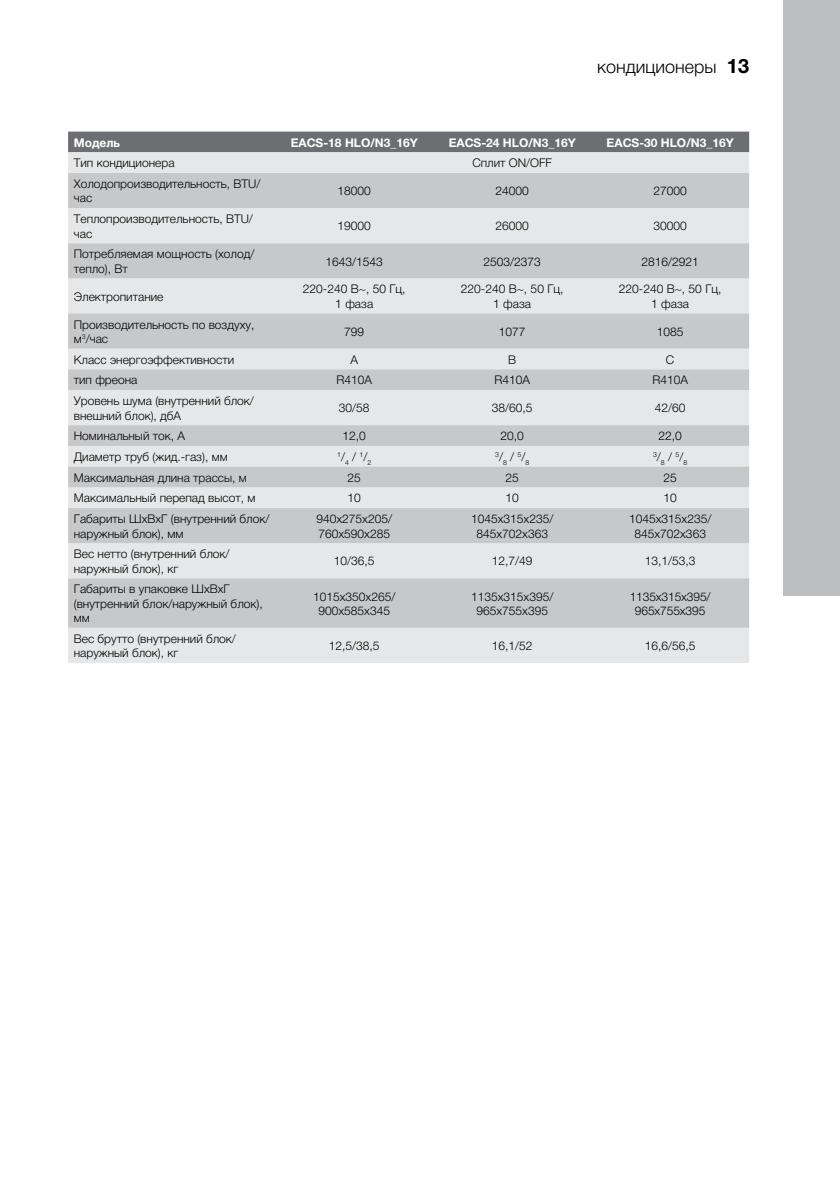
<style>
.page{position:relative;width:840px;height:1191px;background:#fff}
.page>*{position:absolute;margin:0;border:0;box-sizing:border-box;transform-origin:0 0}
.t1{font:300 18px "Helvetica Neue LTCYR";color:#000}
.t2{font:300 12px/14.4px "Helvetica Neue LTCYR";color:#000}
.t3{font:700 12px "Helvetica Neue LTCYR";color:#fff}
.t4{font:300 7px "Helvetica Neue LTCYR";color:#000}
.s1{font-weight:700;font-size:20px}
.s2{font-size:12px}
</style>
<div class="page">
<div style="left:782px;top:0;width:57px;height:595px;background:#bcbec0"></div>
<div style="left:68px;top:132px;width:680px;height:20px;background:#6d6e71"></div>
<div style="left:68px;top:152px;width:680px;height:511px;background:#e6e7e8"></div>
<svg style="left:68px;top:173px;width:680px;height:455px;background:#d4d5d7"></svg>
<h1 class="t1" style="left:596px;top:56px;width:154px">кондиционеры <span class="s1">13</span></h1>
<p class="t3" style="left:74px;top:135px;width:48px">Модель</p>
<p class="t3" style="left:290px;top:135px;width:128px">EACS-18 HLO/N3_16Y</p>
<p class="t3" style="left:448px;top:135px;width:128px">EACS-24 HLO/N3_16Y</p>
<p class="t3" style="left:606px;top:135px;width:128px">EACS-30 HLO/N3_16Y</p>
<p class="t2" style="left:74px;top:156px;width:102px">Тип кондиционера</p>
<p class="t2" style="left:472px;top:156px;width:81px">Сплит ON/OFF</p>
<p class="t2" style="left:74px;top:177px;width:188px">Холодопроизводительность, BTU/ час</p>
<p class="t2" style="left:337px;top:184px;width:35px">18000</p>
<p class="t2" style="left:495px;top:184px;width:35px">24000</p>
<p class="t2" style="left:653px;top:184px;width:35px">27000</p>
<p class="t2" style="left:74px;top:212px;width:180px">Теплопроизводительность, BTU/ час</p>
<p class="t2" style="left:337px;top:219px;width:35px">19000</p>
<p class="t2" style="left:495px;top:219px;width:35px">26000</p>
<p class="t2" style="left:653px;top:219px;width:35px">30000</p>
<p class="t2" style="left:74px;top:247px;width:182px">Потребляемая мощность (холод/ тепло), Вт</p>
<p class="t2" style="left:325px;top:254px;width:59px">1643/1543</p>
<p class="t2" style="left:483px;top:254px;width:59px">2503/2373</p>
<p class="t2" style="left:641px;top:254px;width:59px">2816/2921</p>
<p class="t2" style="left:74px;top:289px;width:91px">Электропитание</p>
<p class="t2" style="left:303px;top:282px;width:104px;text-align:center">220-240 В~, 50 Гц,<br>1 фаза</p>
<p class="t2" style="left:460px;top:282px;width:104px;text-align:center">220-240 В~, 50 Гц,<br>1 фаза</p>
<p class="t2" style="left:618px;top:282px;width:104px;text-align:center">220-240 В~, 50 Гц,<br>1 фаза</p>
<p class="t2" style="left:74px;top:317px;width:182px">Производительность по воздуху, м<sup>3</sup>/час</p>
<p class="t2" style="left:344px;top:324px;width:22px">799</p>
<p class="t2" style="left:498px;top:324px;width:28px">1077</p>
<p class="t2" style="left:656px;top:324px;width:28px">1085</p>
<p class="t2" style="left:74px;top:352px;width:162px">Класс энергоэффективности</p>
<p class="t2" style="left:350px;top:352px;width:9px">A</p>
<p class="t2" style="left:508px;top:352px;width:10px">B</p>
<p class="t2" style="left:665px;top:352px;width:10px">C</p>
<p class="t2" style="left:74px;top:373px;width:65px">тип фреона</p>
<p class="t2" style="left:336px;top:373px;width:37px">R410A</p>
<p class="t2" style="left:494px;top:373px;width:37px">R410A</p>
<p class="t2" style="left:652px;top:373px;width:37px">R410A</p>
<p class="t2" style="left:74px;top:394px;width:181px">Уровень шума (внутренний блок/ внешний блок), дбА</p>
<p class="t2" style="left:339px;top:401px;width:32px">30/58</p>
<p class="t2" style="left:491px;top:401px;width:42px">38/60,5</p>
<p class="t2" style="left:654px;top:401px;width:32px">42/60</p>
<p class="t2" style="left:74px;top:429px;width:113px">Номинальный ток, А</p>
<p class="t2" style="left:342px;top:429px;width:25px">12,0</p>
<p class="t2" style="left:500px;top:429px;width:25px">20,0</p>
<p class="t2" style="left:658px;top:429px;width:25px">22,0</p>
<p class="t2" style="left:74px;top:449px;width:155px">Диаметр труб (жид.-газ), мм</p>
<p class="t4" style="left:337px;top:454px;width:36px">1<span class="s2">/</span>4 <span class="s2">/</span> 1<span class="s2">/</span>2</p>
<p class="t4" style="left:495px;top:454px;width:36px">3<span class="s2">/</span>8 <span class="s2">/</span> 5<span class="s2">/</span>8</p>
<p class="t4" style="left:652px;top:454px;width:36px">3<span class="s2">/</span>8 <span class="s2">/</span> 5<span class="s2">/</span>8</p>
<p class="t2" style="left:74px;top:470px;width:174px">Максимальная длина трассы, м</p>
<p class="t2" style="left:347px;top:470px;width:15px">25</p>
<p class="t2" style="left:505px;top:470px;width:15px">25</p>
<p class="t2" style="left:663px;top:470px;width:15px">25</p>
<p class="t2" style="left:74px;top:491px;width:183px">Максимальный перепад высот, м</p>
<p class="t2" style="left:347px;top:491px;width:15px">10</p>
<p class="t2" style="left:505px;top:491px;width:15px">10</p>
<p class="t2" style="left:663px;top:491px;width:15px">10</p>
<p class="t2" style="left:74px;top:511px;width:197px">Габариты ШхВхГ (внутренний блок/ наружный блок), мм</p>
<p class="t2" style="left:316px;top:511px;width:77px">940x275x205/<br>760x590x285</p>
<p class="t2" style="left:471px;top:511px;width:84px;text-align:center">1045x315x235/<br>845х702х363</p>
<p class="t2" style="left:628px;top:511px;width:84px;text-align:center">1045x315x235/<br>845х702х363</p>
<p class="t2" style="left:74px;top:547px;width:157px">Вес нетто (внутренний блок/ наружный блок), кг</p>
<p class="t2" style="left:334px;top:554px;width:42px">10/36,5</p>
<p class="t2" style="left:491px;top:554px;width:42px">12,7/49</p>
<p class="t2" style="left:644px;top:554px;width:52px">13,1/53,3</p>
<p class="t2" style="left:74px;top:582px;width:190px">Габариты в упаковке ШхВхГ (внутренний блок/наружный блок), мм</p>
<p class="t2" style="left:313px;top:589px;width:84px;text-align:center">1015x350x265/<br>900х585х345</p>
<p class="t2" style="left:471px;top:589px;width:84px;text-align:center">1135x315x395/<br>965x755x395</p>
<p class="t2" style="left:629px;top:589px;width:82px;text-align:center">1135x315x395/<br>965x755x395</p>
<p class="t2" style="left:74px;top:631px;width:164px">Вес брутто (внутренний блок/ наружный блок), кг</p>
<p class="t2" style="left:328px;top:638px;width:52px">12,5/38,5</p>
<p class="t2" style="left:491px;top:638px;width:42px">16,1/52</p>
<p class="t2" style="left:644px;top:638px;width:52px">16,6/56,5</p>
</div>
